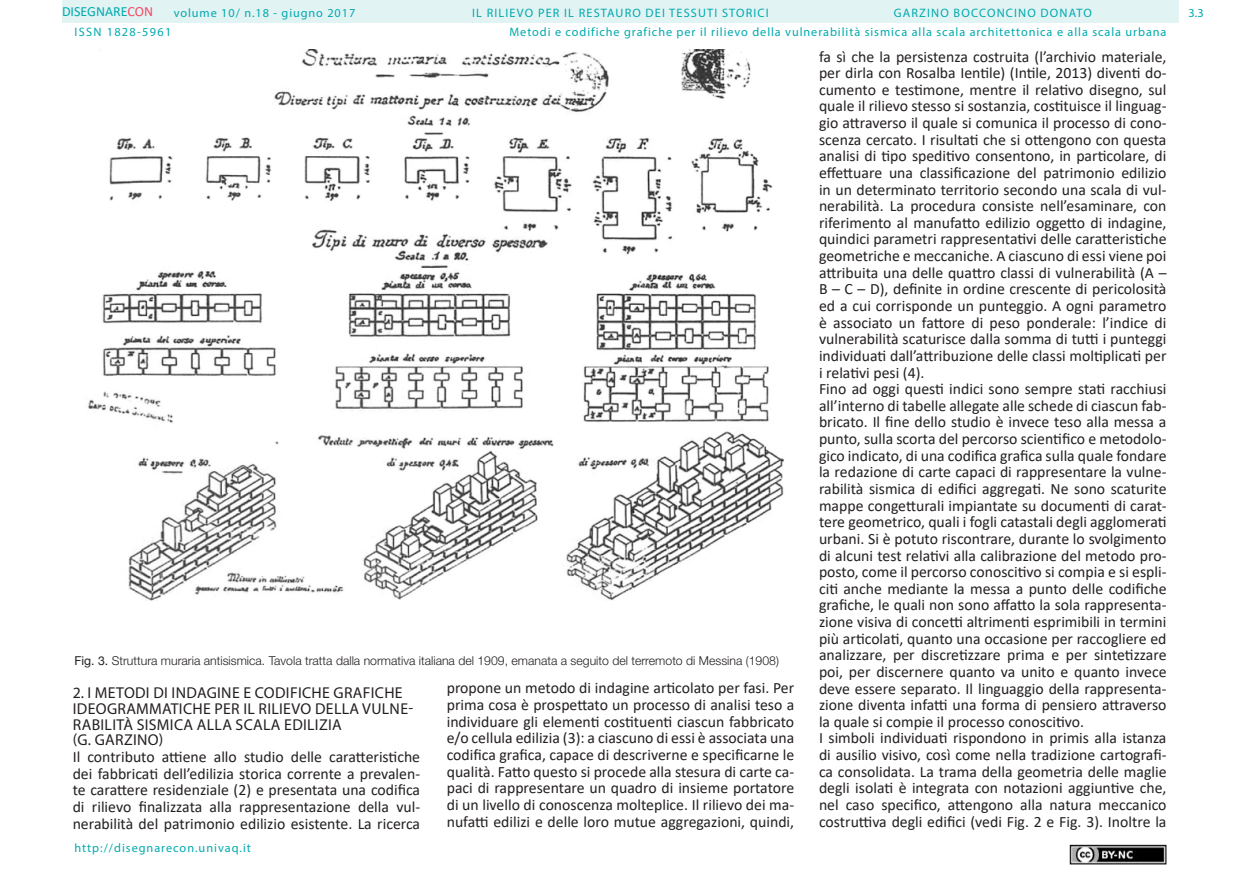
<style>
.page{position:relative;width:1241px;height:893px;background:#fff}
.page>*{position:absolute;margin:0;border:0;box-sizing:border-box;transform-origin:0 0}
.t1{font:15.75px/16.6px "Calibri";color:#231f20;text-align:justify}
.t2{font:15.75px/15.8px "Myriad Pro";letter-spacing:.02em;color:#231f20}
.t3{font:14px "Calibri";color:#00aaad}
.t4{font:12.25px/19.4px "Myriad Pro";letter-spacing:.075em;color:#00aaad}
.didaFigura{font:300 12.25px "Helvetica Neue";color:#231f20}
.t5{font:12.25px "Myriad Pro";letter-spacing:.095em;color:#00aaad}
.t6{font:12.25px "Myriad Pro";letter-spacing:.11em;color:#00aaad}
.s1{color:#f24862}
.s2{font-weight:400}
</style>
<div class="page">
<div style="left:62px;top:0;width:1116px;height:23px;background:#e2f3f4"></div>
<img style="left:1069px;top:845px;width:97px;height:19px">
<img style="left:88px;top:50px;width:696px;height:551px">
<p class="t3" style="left:62px;top:2px;width:93px">DISEGNARE<span class="s1">CON</span></p>
<p class="t4" style="left:509px;top:3px;width:658px;text-indent:384px">GARZINO BOCCONCINO DONATO<br>Metodi e codifiche grafiche per il rilievo della vulnerabilità sismica alla scala architettonica e alla scala urbana</p>
<p class="t4" style="left:174px;top:3px;width:183px">volume 10/ n.18 - giugno 2017</p>
<p class="t5" style="left:472px;top:5px;width:298px">IL RILIEVO PER IL RESTAURO DEI TESSUTI STORICI</p>
<p class="t4" style="left:1188px;top:3px;width:17px">3.3</p>
<p class="t6" style="left:74px;top:24px;width:98px">ISSN 1828-5961</p>
<p class="didaFigura" style="left:74px;top:651px;width:706px"><span class="s2">Fig. 3.</span> Struttura muraria antisismica. Tavola tratta dalla normativa italiana del 1909, emanata a seguito del terremoto di Messina (1908)</p>
<p class="t2" style="left:73px;top:685px;width:342px">2. I METODI DI INDAGINE E CODIFICHE GRAFICHE<br>IDEOGRAMMATICHE PER IL RILIEVO DELLA VULNE-<br>RABILITÀ SISMICA ALLA SCALA EDILIZIA</p>
<p class="t2" style="left:73px;top:732px;width:92px">(G. GARZINO)</p>
<p class="t1" style="left:73px;top:748px;width:349px">Il contributo attiene allo studio delle caratteristiche dei fabbricati dell’edilizia storica corrente a prevalen&shy;te carattere residenziale (2) e presentata una codifica di rilievo finalizzata alla rappresentazione della vul&shy;nerabilità del patrimonio edilizio esistente. La ricerca</p>
<p class="t4" style="left:74px;top:838px;width:178px">http://disegnarecon.univaq.it</p>
<p class="t1" style="left:446px;top:679px;width:349px">propone un metodo di indagine articolato per fasi. Per prima cosa è prospettato un processo di analisi teso a individuare gli elementi costituenti ciascun fabbricato e/o cellula edilizia (3): a ciascuno di essi è associata una codifica grafica, capace di descriverne e specificarne le qualità. Fatto questo si procede alla stesura di carte ca&shy;paci di rappresentare un quadro di insieme portatore di un livello di conoscenza molteplice. Il rilievo dei ma&shy;nufatti edilizi e delle loro mutue aggregazioni, quindi,</p>
<p class="t1" style="left:819px;top:48px;width:349px">fa sì che la persistenza costruita (l’archivio materiale, per dirla con Rosalba Ientile) (Intile, 2013) diventi do&shy;cumento e testimone, mentre il relativo disegno, sul quale il rilievo stesso si sostanzia, costituisce il linguag&shy;gio attraverso il quale si comunica il processo di cono&shy;scenza cercato. I risultati che si ottengono con questa analisi di tipo speditivo consentono, in particolare, di effettuare una classificazione del patrimonio edilizio in un determinato territorio secondo una scala di vul&shy;nerabilità. La procedura consiste nell’esaminare, con riferimento al manufatto edilizio oggetto di indagine, quindici parametri rappresentativi delle caratteristiche geometriche e meccaniche. A ciascuno di essi viene poi attribuita una delle quattro classi di vulnerabilità (A – B – C – D), definite in ordine crescente di pericolosità ed a cui corrisponde un punteggio. A ogni parametro è associato un fattore di peso ponderale: l’indice di vulnerabilità scaturisce dalla somma di tutti i punteggi individuati dall’attribuzione delle classi moltiplicati per i relativi pesi (4).</p>
<p class="t1" style="left:819px;top:380px;width:349px">Fino ad oggi questi indici sono sempre stati racchiusi all’interno di tabelle allegate alle schede di ciascun fab&shy;bricato. Il fine dello studio è invece teso alla messa a punto, sulla scorta del percorso scientifico e metodolo&shy;gico indicato, di una codifica grafica sulla quale fondare la redazione di carte capaci di rappresentare la vulne&shy;rabilità sismica di edifici aggregati. Ne sono scaturite mappe congetturali impiantate su documenti di carat&shy;tere geometrico, quali i fogli catastali degli agglomerati urbani. Si è potuto riscontrare, durante lo svolgimento di alcuni test relativi alla calibrazione del metodo pro&shy;posto, come il percorso conoscitivo si compia e si espli&shy;citi anche mediante la messa a punto delle codifiche grafiche, le quali non sono affatto la sola rappresenta&shy;zione visiva di concetti altrimenti esprimibili in termini più articolati, quanto una occasione per raccogliere ed analizzare, per discretizzare prima e per sintetizzare poi, per discernere quanto va unito e quanto invece deve essere separato. Il linguaggio della rappresenta&shy;zione diventa infatti una forma di pensiero attraverso la quale si compie il processo conoscitivo.</p>
<p class="t1" style="left:819px;top:729px;width:349px">I simboli individuati rispondono in primis alla istanza di ausilio visivo, così come nella tradizione cartografi&shy;ca consolidata. La trama della geometria delle maglie degli isolati è integrata con notazioni aggiuntive che, nel caso specifico, attengono alla natura meccanico costruttiva degli edifici (vedi Fig. 2 e Fig. 3). Inoltre la</p>
</div>
